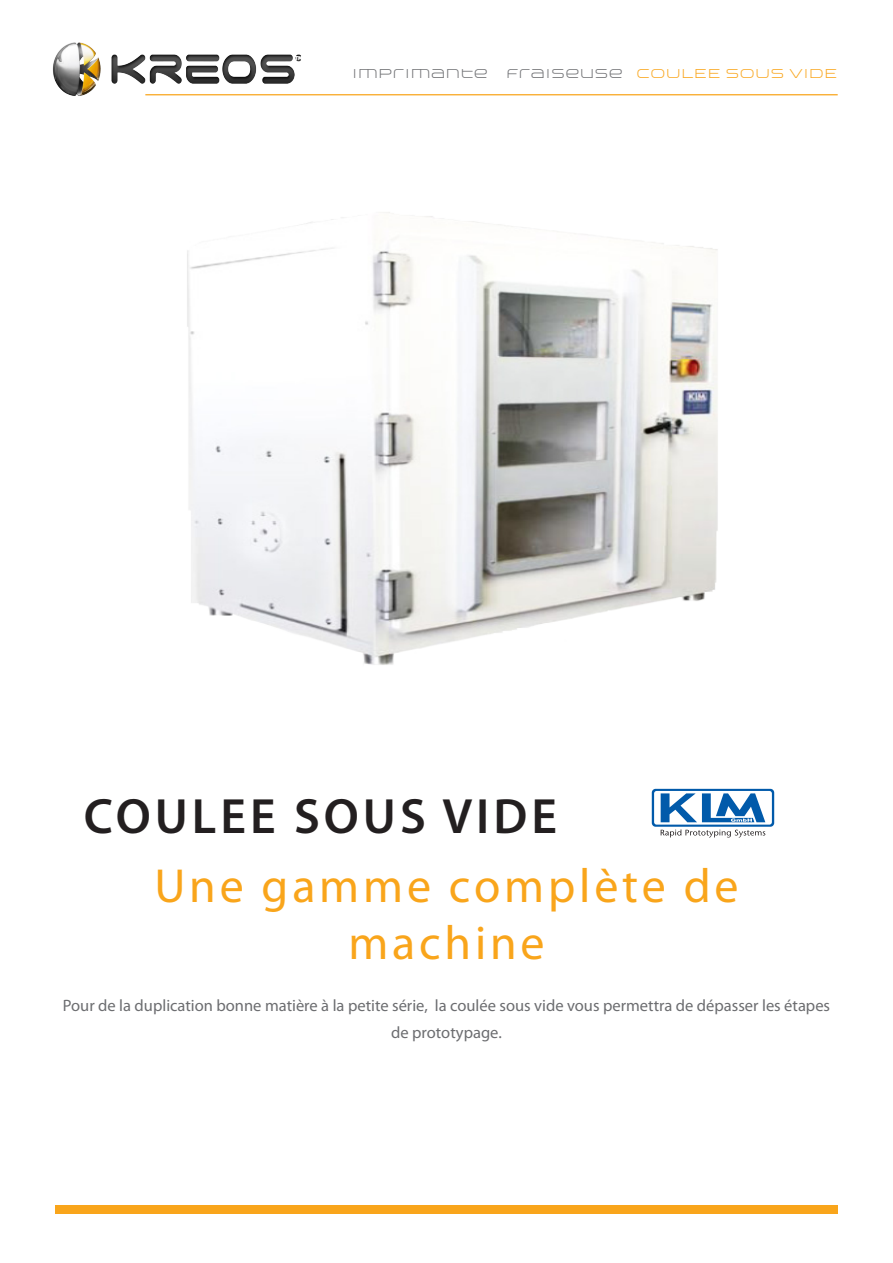
<style>
.page{position:relative;width:893px;height:1263px;background:#fff}
.page>*{position:absolute;margin:0;border:0;box-sizing:border-box;transform-origin:0 0}
.Titre_produit_noir{font:600 49.8px "Myriad Pro";letter-spacing:.08em;color:#231f20}
.Accroche_titre{font:48px/56.7px "Myriad Pro";letter-spacing:.08em;color:#f9a51b;text-align:center}
.Accroche_titre-2{font:16.5px/27px "Myriad Pro";color:#6c6d70;text-align:center}
.t1{font:12.75px "House Movements Runway";color:#f9a51b}
.t2{font:12.75px "House Movements Runway";color:#6c6d70}
.s1{color:#6c6d70}
</style>
<div class="page">
<img style="left:52px;top:42px;width:250px;height:54px">
<hr style="left:145px;top:94px;width:693px;height:1px;background:#f9a51b">
<div style="left:55px;top:1205px;width:783px;height:9px;background:#f9a51b"></div>
<img style="left:187px;top:212px;width:584px;height:610px">
<svg style="left:652px;top:789px;width:122px;height:48px"></svg>
<p class="t2" style="left:352px;top:65px;width:138px">IMPRIMANTE</p>
<p class="t1" style="left:506px;top:65px;width:333px"><span class="s1">FRAISEUSE</span> COULEE SOUS VIDE</p>
<p class="Titre_produit_noir" style="left:84px;top:784px;width:475px">COULEE SOUS VIDE</p>
<p class="Accroche_titre" style="left:154px;top:857px;width:586px">Une gamme complète de machine</p>
<p class="Accroche_titre-2" style="left:63px;top:992px;width:769px">Pour de la duplication bonne matière à la petite série, la coulée sous vide vous permettra de dépasser les étapes de prototypage.</p>
</div>
